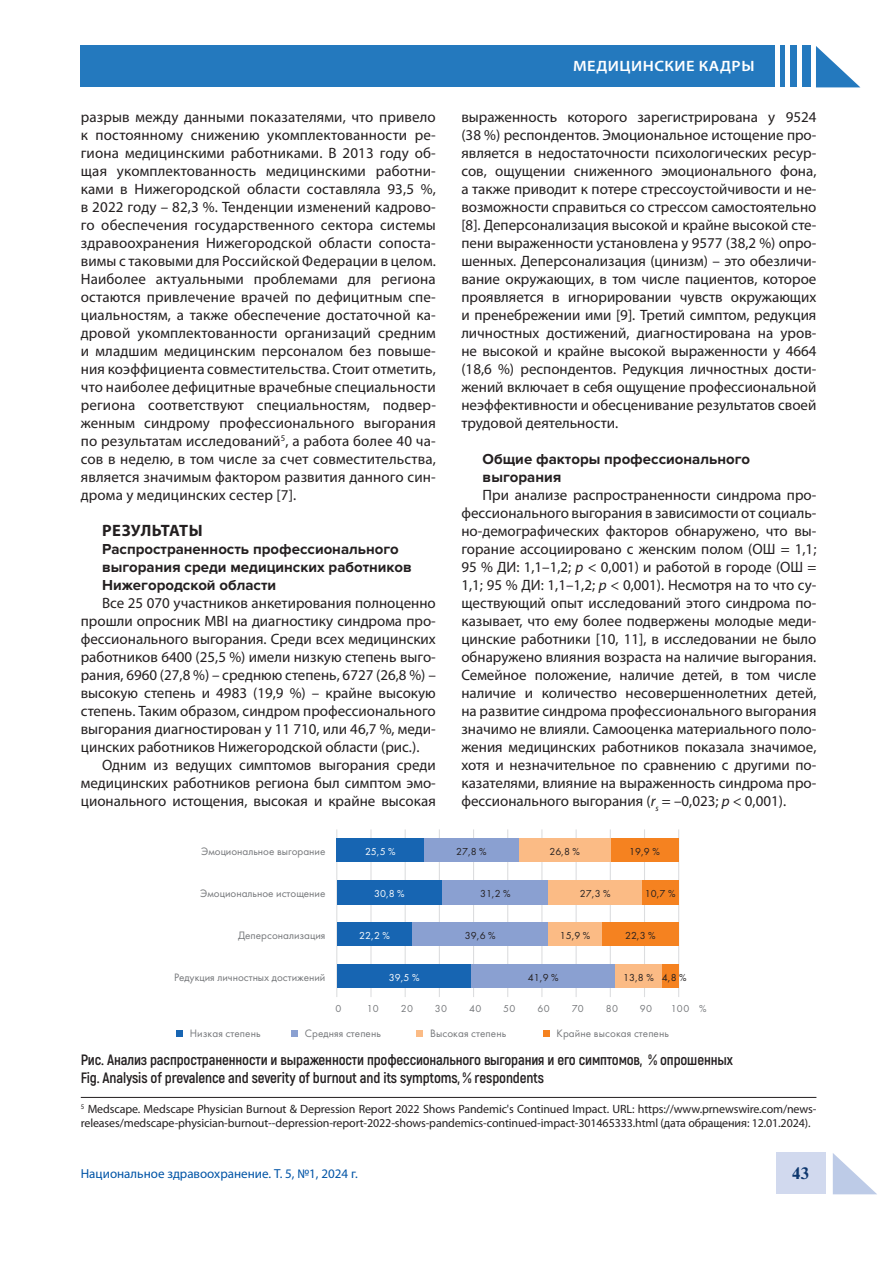
<style>
.page{position:relative;width:893px;height:1263px;background:#fff}
.page>*{position:absolute;margin:0;border:0;box-sizing:border-box;transform-origin:0 0}
.t1{font:700 16.5px "Myriad Pro";letter-spacing:.01em;color:#231f20}
.t2{font:700 16.5px "Newton C";color:#0d376e}
.t3{font:15px/18px "Myriad Pro";color:#231f20;text-align:justify}
.t4{font:700 15px/18px "Akrobat";letter-spacing:-.01em;color:#231f20}
.t5{font:700 15px/18px "Proxima Nova";color:#231f20}
.t6{font:600 15px "Myriad Pro";letter-spacing:.03em;color:#fff;scale:1.1 1}
.t7{font:13.05px "Myriad Pro";color:#0154a6}
.t8{font:12px/14.4px "Myriad Pro";letter-spacing:-.01em;color:#231f20}
.t9{font:11.1px "Futura Book C";color:#76787b}
.t10{font:10.5px "Futura Book C";color:#231f20}
.t11{font:10.5px "Futura Book C";letter-spacing:.04em;color:#76787b}
.t12{font:10.5px "Futura Book C";color:#fff}
.s1{font-style:italic}
</style>
<div class="page">
<div style="left:81px;top:45px;width:694px;height:42px;background:#2479be"></div>
<div style="left:802px;top:45px;width:8px;height:42px;background:#2479be"></div>
<div style="left:790px;top:45px;width:6px;height:42px;background:#2479be"></div>
<div style="left:780px;top:45px;width:5px;height:42px;background:#2479be"></div>
<svg style="left:816px;top:46px;width:44px;height:41px"></svg>
<div style="left:776px;top:1152px;width:50px;height:42px;background:#d1d9ee"></div>
<svg style="left:833px;top:1153px;width:44px;height:41px"></svg>
<hr style="left:81px;top:1097px;width:735px;height:1px;background:#231f20">
<hr style="left:336px;top:829px;width:1px;height:168px;background:#dcdddf">
<hr style="left:370px;top:829px;width:2px;height:168px;background:#dcdddf">
<hr style="left:405px;top:829px;width:1px;height:168px;background:#dcdddf">
<hr style="left:439px;top:829px;width:1px;height:168px;background:#dcdddf">
<hr style="left:473px;top:829px;width:1px;height:168px;background:#dcdddf">
<hr style="left:507px;top:829px;width:1px;height:168px;background:#dcdddf">
<hr style="left:541px;top:829px;width:1px;height:168px;background:#dcdddf">
<hr style="left:576px;top:829px;width:1px;height:168px;background:#dcdddf">
<hr style="left:610px;top:829px;width:1px;height:168px;background:#dcdddf">
<hr style="left:644px;top:829px;width:1px;height:168px;background:#dcdddf">
<hr style="left:678px;top:829px;width:1px;height:168px;background:#dcdddf">
<div style="left:337px;top:964px;width:135px;height:24px;background:#1765b2"></div>
<div style="left:337px;top:922px;width:76px;height:24px;background:#1765b2"></div>
<div style="left:337px;top:880px;width:105px;height:24px;background:#1765b2"></div>
<div style="left:337px;top:838px;width:87px;height:24px;background:#1765b2"></div>
<div style="left:472px;top:964px;width:143px;height:24px;background:#8aa0d1"></div>
<div style="left:413px;top:922px;width:135px;height:24px;background:#8aa0d1"></div>
<div style="left:442px;top:880px;width:107px;height:24px;background:#8aa0d1"></div>
<div style="left:424px;top:838px;width:95px;height:24px;background:#8aa0d1"></div>
<div style="left:615px;top:964px;width:47px;height:24px;background:#fbbb85"></div>
<div style="left:548px;top:922px;width:54px;height:24px;background:#fbbb85"></div>
<div style="left:549px;top:880px;width:93px;height:24px;background:#fbbb85"></div>
<div style="left:519px;top:838px;width:92px;height:24px;background:#fbbb85"></div>
<div style="left:662px;top:964px;width:17px;height:24px;background:#f58220"></div>
<div style="left:602px;top:922px;width:77px;height:24px;background:#f58220"></div>
<div style="left:642px;top:880px;width:37px;height:24px;background:#f58220"></div>
<div style="left:611px;top:838px;width:68px;height:24px;background:#f58220"></div>
<div style="left:176px;top:1031px;width:7px;height:6px;background:#1765b2"></div>
<div style="left:291px;top:1031px;width:7px;height:6px;background:#8aa0d1"></div>
<div style="left:416px;top:1031px;width:7px;height:6px;background:#fbbb85"></div>
<svg style="left:543px;top:1031px;width:6px;height:6px"></svg>
<p class="t6" style="left:573px;top:60px;width:167px">МЕДИЦИНСКИЕ КАДРЫ</p>
<p class="t3" style="left:81px;top:109px;width:357px">разрыв между данными показателями, что привело к постоянному снижению укомплектованности ре&shy;гиона медицинскими работниками. В 2013 году об&shy;щая укомплектованность медицинскими работни&shy;ками в Нижегородской области составляла 93,5 %, в 2022 году – 82,3 %. Тенденции изменений кадрово&shy;го обеспечения государственного сектора системы здравоохранения Нижегородской области сопоста&shy;вимы с таковыми для Российской Федерации в целом.<br>Наиболее актуальными проблемами для региона остаются привлечение врачей по дефицитным спе&shy;циальностям, а также обеспечение достаточной ка&shy;дровой укомплектованности организаций средним и младшим медицинским персоналом без повыше&shy;ния коэффициента совместительства. Стоит отметить, что наиболее дефицитные врачебные специальности региона соответствуют специальностям, подвер&shy;женным синдрому профессионального выгорания по результатам исследований<sup>5</sup>, а работа более 40 ча&shy;сов в неделю, в том числе за счет совместительства, является значимым фактором развития данного син&shy;дрома у медицинских сестер [7].</p>
<p class="t1" style="left:102px;top:524px;width:102px">РЕЗУЛЬТАТЫ</p>
<p class="t5" style="left:102px;top:540px;width:311px">Распространенность профессионального выгорания среди медицинских работников<br>Нижегородской области</p>
<p class="t3" style="left:81px;top:595px;width:357px;text-indent:21px">Все 25 070 участников анкетирования полноценно прошли опросник MBI на диагностику синдрома про&shy;фессионального выгорания. Среди всех медицинских работников 6400 (25,5 %) имели низкую степень выго&shy;рания, 6960 (27,8 %) – среднюю степень, 6727 (26,8 %) – высокую степень и 4983 (19,9 %) – крайне высокую степень. Таким образом, синдром профессионального выгорания диагностирован у 11 710, или 46,7 %, меди&shy;цинских работников Нижегородской области (рис.).</p>
<p class="t3" style="left:81px;top:757px;width:357px;text-indent:21px">Одним из ведущих симптомов выгорания среди медицинских работников региона был симптом эмо&shy;ционального истощения, высокая и крайне высокая</p>
<p class="t3" style="left:461px;top:109px;width:357px">выраженность которого зарегистрирована у 9524 (38 %) респондентов. Эмоциональное истощение про&shy;является в недостаточности психологических ресур&shy;сов, ощущении сниженного эмоционального фона, а также приводит к потере стрессоустойчивости и не&shy;возможности справиться со стрессом самостоятельно [8]. Деперсонализация высокой и крайне высокой сте&shy;пени выраженности установлена у 9577 (38,2 %) опро&shy;шенных. Деперсонализация (цинизм) – это обезличи&shy;вание окружающих, в том числе пациентов, которое проявляется в игнорировании чувств окружающих и пренебрежении ими [9]. Третий симптом, редукция личностных достижений, диагностирована на уров&shy;не высокой и крайне высокой выраженности у 4664 (18,6 %) респондентов. Редукция личностных дости&shy;жений включает в себя ощущение профессиональной неэффективности и обесценивание результатов своей трудовой деятельности.</p>
<p class="t5" style="left:483px;top:450px;width:269px">Общие факторы профессионального выгорания</p>
<p class="t3" style="left:461px;top:487px;width:357px;text-indent:21px">При анализе распространенности синдрома про&shy;фессионального выгорания в зависимости от социаль&shy;но-демографических факторов обнаружено, что вы&shy;горание ассоциировано с женским полом (ОШ = 1,1; 95 % ДИ: 1,1–1,2; <span class="s1">p</span> &lt; 0,001) и работой в городе (ОШ = 1,1; 95 % ДИ: 1,1–1,2; <span class="s1">p</span> &lt; 0,001). Несмотря на то что су&shy;ществующий опыт исследований этого синдрома по&shy;казывает, что ему более подвержены молодые меди&shy;цинские работники [10, 11], в исследовании не было обнаружено влияния возраста на наличие выгорания.<br>Семейное положение, наличие детей, в том числе наличие и количество несовершеннолетних детей, на развитие синдрома профессионального выгорания значимо не влияли. Самооценка материального поло&shy;жения медицинских работников показала значимое, хотя и незначительное по сравнению с другими по&shy;казателями, влияние на выраженность синдрома про&shy;фессионального выгорания (<span class="s1">r</span><sub>s</sub> = –0,023; <span class="s1">p</span> &lt; 0,001).</p>
<p class="t9" style="left:201px;top:847px;width:126px">Эмоциональное выгорание</p>
<p class="t12" style="left:365px;top:848px;width:32px">25,5 %</p>
<p class="t10" style="left:456px;top:848px;width:32px">27,8 %</p>
<p class="t10" style="left:549px;top:848px;width:32px">26,8 %</p>
<p class="t10" style="left:629px;top:848px;width:32px">19,9 %</p>
<p class="t9" style="left:200px;top:889px;width:127px">Эмоциональное истощение</p>
<p class="t12" style="left:374px;top:890px;width:32px">30,8 %</p>
<p class="t10" style="left:480px;top:890px;width:32px">31,2 %</p>
<p class="t10" style="left:580px;top:890px;width:32px">27,3 %</p>
<p class="t10" style="left:645px;top:890px;width:32px">10,7 %</p>
<p class="t9" style="left:238px;top:931px;width:89px">Деперсонализация</p>
<p class="t12" style="left:359px;top:931px;width:32px">22,2 %</p>
<p class="t10" style="left:465px;top:931px;width:32px">39,6 %</p>
<p class="t10" style="left:560px;top:931px;width:32px">15,9 %</p>
<p class="t10" style="left:625px;top:932px;width:32px">22,3 %</p>
<p class="t9" style="left:174px;top:973px;width:153px">Редукция личностных достижений</p>
<p class="t12" style="left:389px;top:973px;width:32px">39,5 %</p>
<p class="t10" style="left:528px;top:973px;width:32px">41,9 %</p>
<p class="t10" style="left:623px;top:973px;width:32px">13,8 %</p>
<p class="t10" style="left:662px;top:973px;width:26px">4,8 %</p>
<p class="t11" style="left:336px;top:1004px;width:7px">0</p>
<p class="t11" style="left:367px;top:1004px;width:13px">10</p>
<p class="t11" style="left:401px;top:1004px;width:14px">20</p>
<p class="t11" style="left:435px;top:1004px;width:14px">30</p>
<p class="t11" style="left:469px;top:1004px;width:14px">40</p>
<p class="t11" style="left:503px;top:1004px;width:14px">50</p>
<p class="t11" style="left:537px;top:1004px;width:14px">60</p>
<p class="t11" style="left:572px;top:1004px;width:14px">70</p>
<p class="t11" style="left:606px;top:1004px;width:14px">80</p>
<p class="t11" style="left:640px;top:1004px;width:14px">90</p>
<p class="t11" style="left:671px;top:1004px;width:37px">100 %</p>
<p class="t9" style="left:190px;top:1029px;width:72px">Низкая степень</p>
<p class="t9" style="left:305px;top:1029px;width:78px">Средняя степень</p>
<p class="t9" style="left:430px;top:1029px;width:78px">Высокая степень</p>
<p class="t9" style="left:557px;top:1029px;width:114px">Крайне высокая степень</p>
<p class="t4" style="left:81px;top:1052px;width:654px">Рис. Анализ распространенности и выраженности профессионального выгорания и его симптомов, % опрошенных<br>Fig. Analysis of prevalence and severity of burnout and its symptoms, % respondents</p>
<p class="t8" style="left:81px;top:1102px;width:737px"><sup>5</sup> Medscape. Medscape Physician Burnout &amp; Depression Report 2022 Shows Pandemic's Continued Impact. URL: https://www.prnewswire.com/news&shy;releases/medscape-physician-burnout--depression-report-2022-shows-pandemics-continued-impact-301465333.html (дата обращения: 12.01.2024).</p>
<p class="t7" style="left:81px;top:1169px;width:278px">Национальное здравоохранение. Т. 5, №1, 2024 г.</p>
<p class="t2" style="left:792px;top:1167px;width:18px">43</p>
</div>
